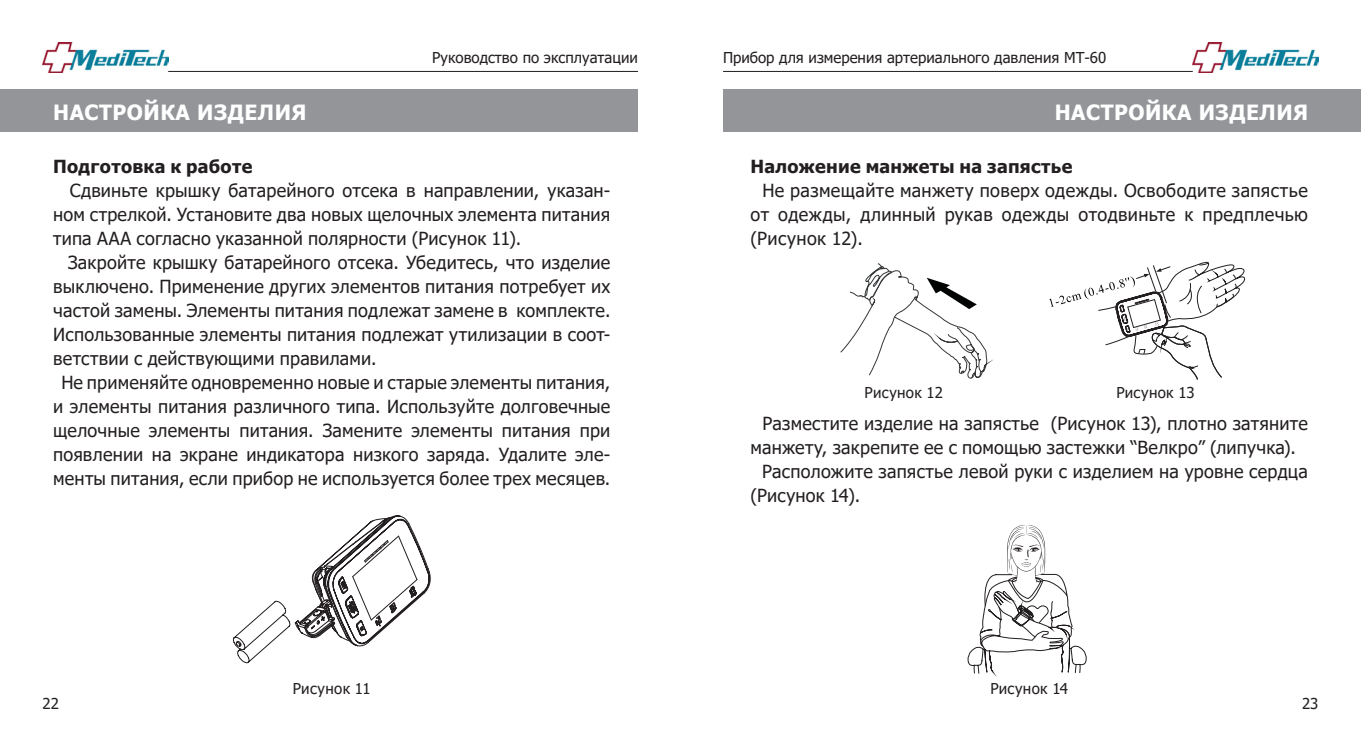
<style>
.page{position:relative;width:1361px;height:740px;background:#fff}
.page>*{position:absolute;margin:0;border:0;box-sizing:border-box;transform-origin:0 0}
.t1{font:700 21px "Tahoma";letter-spacing:.025em;color:#fff}
.t2{font:18px/24px "Tahoma";letter-spacing:.01em;color:#231f20;text-align:justify}
.t3{font:700 18px "Tahoma";letter-spacing:.015em;color:#231f20}
.t4{font:15px "Tahoma";color:#231f20}
.t5{font:15px "Tahoma";letter-spacing:.02em;color:#231f20}
</style>
<div class="page">
<div style="left:0;top:89px;width:638px;height:43px;background:#939598"></div>
<div style="left:723px;top:89px;width:638px;height:43px;background:#939598"></div>
<img style="left:43px;top:43px;width:125px;height:30px">
<img style="left:1192px;top:43px;width:126px;height:30px">
<hr style="left:168px;top:71px;width:470px;height:1px;background:#231f20">
<hr style="left:723px;top:71px;width:469px;height:1px;background:#231f20">
<svg style="left:233px;top:515px;width:198px;height:148px"></svg>
<svg style="left:840px;top:263px;width:154px;height:116px"></svg>
<svg style="left:1049px;top:261px;width:197px;height:119px"></svg>
<svg style="left:967px;top:525px;width:120px;height:152px"></svg>
<p class="t4" style="left:432px;top:47px;width:207px">Руководство по эксплуатации</p>
<p class="t4" style="left:723px;top:47px;width:385px">Прибор для измерения артериального давления МТ-60</p>
<p class="t1" style="left:53px;top:98px;width:255px">НАСТРОЙКА ИЗДЕЛИЯ</p>
<p class="t1" style="left:1054px;top:98px;width:255px">НАСТРОЙКА ИЗДЕЛИЯ</p>
<p class="t3" style="left:53px;top:154px;width:201px">Подготовка к работе</p>
<p class="t2" style="left:53px;top:180px;width:559px;text-indent:17px">Сдвиньте крышку батарейного отсека в направлении, указан&shy;ном стрелкой. Установите два новых щелочных элемента питания типа ААА согласно указанной полярности (Рисунок 11).</p>
<p class="t2" style="left:53px;top:252px;width:559px;text-indent:15px">Закройте крышку батарейного отсека. Убедитесь, что изделие выключено. Применение других элементов питания потребует их частой замены. Элементы питания подлежат замене в комплекте.</p>
<p class="t2" style="left:53px;top:324px;width:559px">Использованные элементы питания подлежат утилизации в соот&shy;ветствии с действующими правилами.</p>
<p class="t2" style="left:53px;top:372px;width:559px;text-align:center">Не применяйте одновременно новые и старые элементы питания, и элементы питания различного типа. Используйте долговечные щелочные элементы питания. Замените элементы питания при появлении на экране индикатора низкого заряда. Удалите эле&shy;менты питания, если прибор не используется более трех месяцев.</p>
<p class="t3" style="left:750px;top:154px;width:323px">Наложение манжеты на запястье</p>
<p class="t2" style="left:750px;top:180px;width:559px;text-indent:12px">Не размещайте манжету поверх одежды. Освободите запястье от одежды, длинный рукав одежды отодвиньте к предплечью (Рисунок 12).</p>
<p class="t5" style="left:864px;top:382px;width:80px">Рисунок 12</p>
<p class="t5" style="left:1116px;top:382px;width:80px">Рисунок 13</p>
<p class="t2" style="left:750px;top:412px;width:559px;text-indent:12px">Разместите изделие на запястье (Рисунок 13), плотно затяните манжету, закрепите ее с помощью застежки “Велкро” (липучка).</p>
<p class="t2" style="left:750px;top:460px;width:559px;text-indent:12px">Расположите запястье левой руки с изделием на уровне сердца (Рисунок 14).</p>
<p class="t5" style="left:293px;top:678px;width:79px">Рисунок 11</p>
<p class="t5" style="left:990px;top:678px;width:79px">Рисунок 14</p>
<p class="t4" style="left:43px;top:693px;width:18px">22</p>
<p class="t4" style="left:1302px;top:693px;width:18px">23</p>
</div>
